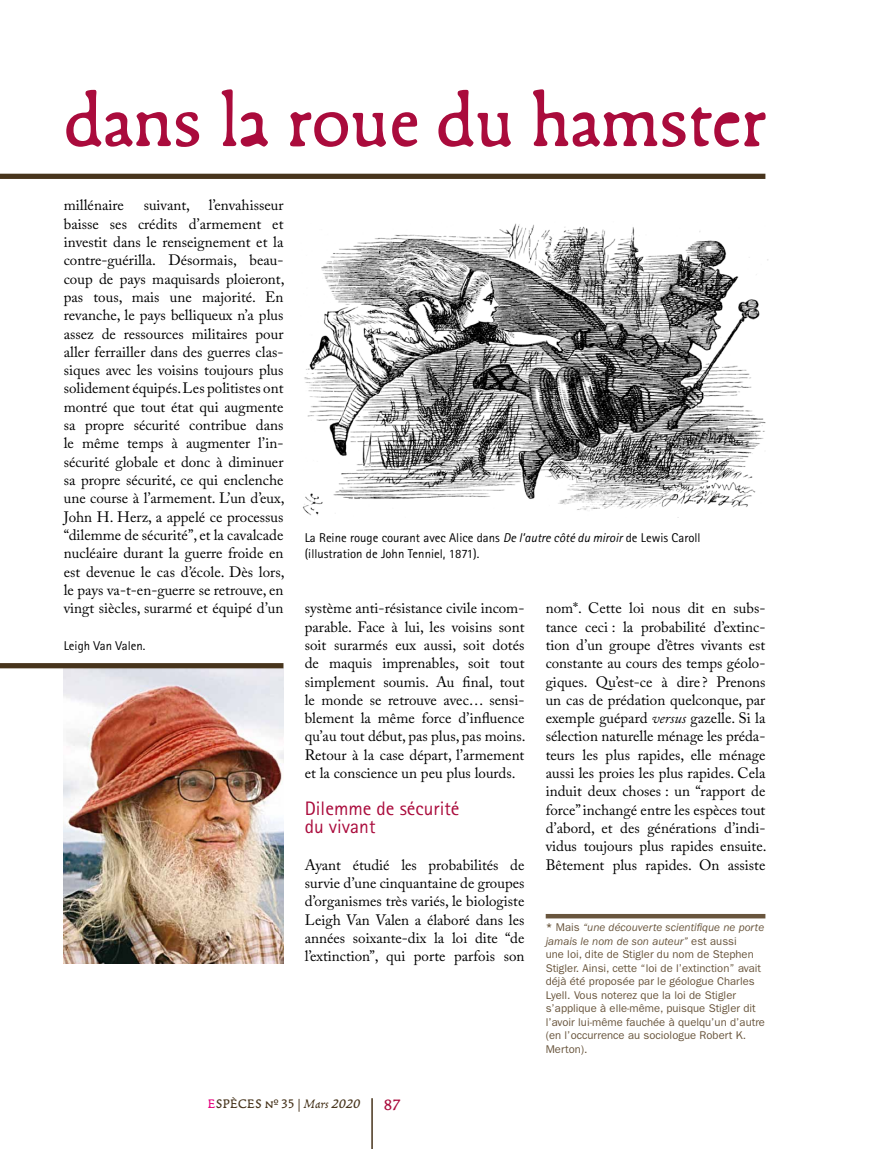
<style>
.page{position:relative;width:893px;height:1149px;background:#fff}
.page>*{position:absolute;margin:0;border:0;box-sizing:border-box;transform-origin:0 0}
.t1{font:81px "Francesco";color:#aa0b3c}
.t2{font:19.5px/18.3px "Rotis Sans Serif";color:#aa0b3c}
.t3{font:16.5px "Francesco";color:#aa0b3c}
.t4{font:15px/18.3px "Adobe Caslon Pro";color:#000;text-align:justify}
.t5{font:13.5px "Francesco";letter-spacing:.01em;color:#47341c}
.t6{font:12.75px/15.3px "Rotis Sans Serif";color:#000}
.t7{font:11.25px/13.5px "ITC Franklin Gothic Std";color:#69553d}
.s1{font-style:italic}
.s2{font-weight:600}
.s3{color:#e6007d}
</style>
<div class="page">
<hr style="left:371px;top:1097px;width:2px;height:51px;background:#47341c">
<img style="left:64px;top:668px;width:219px;height:294px">
<div style="left:0;top:174px;width:765px;height:5px;background:#47341c"></div>
<div style="left:0;top:663px;width:283px;height:5px;background:#47341c"></div>
<img style="left:302px;top:223px;width:466px;height:293px">
<div style="left:546px;top:913px;width:219px;height:5px;background:#69553d"></div>
<h1 class="t1" style="left:64px;top:66px;width:703px">dans la roue du hamster</h1>
<p class="t4" style="left:64px;top:196px;width:222px;text-indent:145px">l’envahisseur baisse ses crédits d’armement et investit dans le renseignement et la contre-guérilla. Désormais, beau&shy;coup de pays maquisards ploieront, pas tous, mais une majorité. En revanche, le pays belliqueux n’a plus assez de ressources militaires pour aller ferrailler dans des guerres clas&shy;siques avec les voisins toujours plus solidement équipés. Les politistes ont montré que tout état qui augmente sa propre sécurité contribue dans le même temps à augmenter l’in&shy;sécurité globale et donc à diminuer sa propre sécurité, ce qui enclenche une course à l’armement. L’un d’eux, John H. Herz, a appelé ce processus “dilemme de sécurité”, et la cavalcade nucléaire durant la guerre froide en est devenue le cas d’école. Dès lors, le pays va-t-en-guerre se retrouve, en vingt siècles, surarmé et équipé d’un</p>
<p class="t4" style="left:64px;top:196px;width:61px">millénaire</p>
<p class="t4" style="left:144px;top:196px;width:48px">suivant,</p>
<p class="t6" style="left:64px;top:637px;width:83px">Leigh Van Valen.</p>
<p class="t6" style="left:305px;top:530px;width:397px">La Reine rouge courant avec Alice dans <span class="s1">De l’autre côté du miroir</span> de Lewis Caroll (illustration de John Tenniel, 1871).</p>
<p class="t4" style="left:305px;top:598px;width:222px">système anti-résistance civile incom&shy;parable. Face à lui, les voisins sont soit surarmés eux aussi, soit dotés de maquis imprenables, soit tout simplement soumis. Au final, tout le monde se retrouve avec… sensi&shy;blement la même force d’influence qu’au tout début, pas plus, pas moins.<br>Retour à la case départ, l’armement et la conscience un peu plus lourds.</p>
<h2 class="t2" style="left:305px;top:798px;width:156px">Dilemme de sécurité du vivant</h2>
<p class="t4" style="left:305px;top:855px;width:221px">Ayant étudié les probabilités de survie d’une cinquantaine de groupes d’organismes très variés, le biologiste Leigh Van Valen a élaboré dans les années soixante-dix la loi dite “de l’extinction”, qui porte parfois son</p>
<p class="t4" style="left:546px;top:598px;width:222px">nom*. Cette loi nous dit en subs&shy;tance ceci : la probabilité d’extinc&shy;tion d’un groupe d’êtres vivants est constante au cours des temps géolo&shy;giques. Qu’est-ce à dire ? Prenons un cas de prédation quelconque, par exemple guépard <span class="s1">versus</span> gazelle. Si la sélection naturelle ménage les préda&shy;teurs les plus rapides, elle ménage aussi les proies les plus rapides. Cela induit deux choses : un “rapport de force” inchangé entre les espèces tout d’abord, et des générations d’indi&shy;vidus toujours plus rapides ensuite.<br>Bêtement plus rapides. On assiste</p>
<p class="t7" style="left:546px;top:920px;width:221px"><span class="s2">*</span> Mais <span class="s1">“une découverte scientifique ne porte jamais le nom de son auteur”</span> est aussi<br>une loi, dite de Stigler du nom de Stephen Stigler. Ainsi, cette “loi de l’extinction” avait déjà été proposée par le géologue Charles Lyell. Vous noterez que la loi de Stigler s’applique à elle-même, puisque Stigler dit l’avoir lui-même fauchée à quelqu’un d’autre (en l’occurrence au sociologue Robert K.<br>Merton).</p>
<p class="t5" style="left:207px;top:1093px;width:154px"><span class="s3">E</span>SPÈCES № 35 | <span class="s1">Mars 2020</span></p>
<p class="t3" style="left:384px;top:1093px;width:18px">87</p>
</div>
